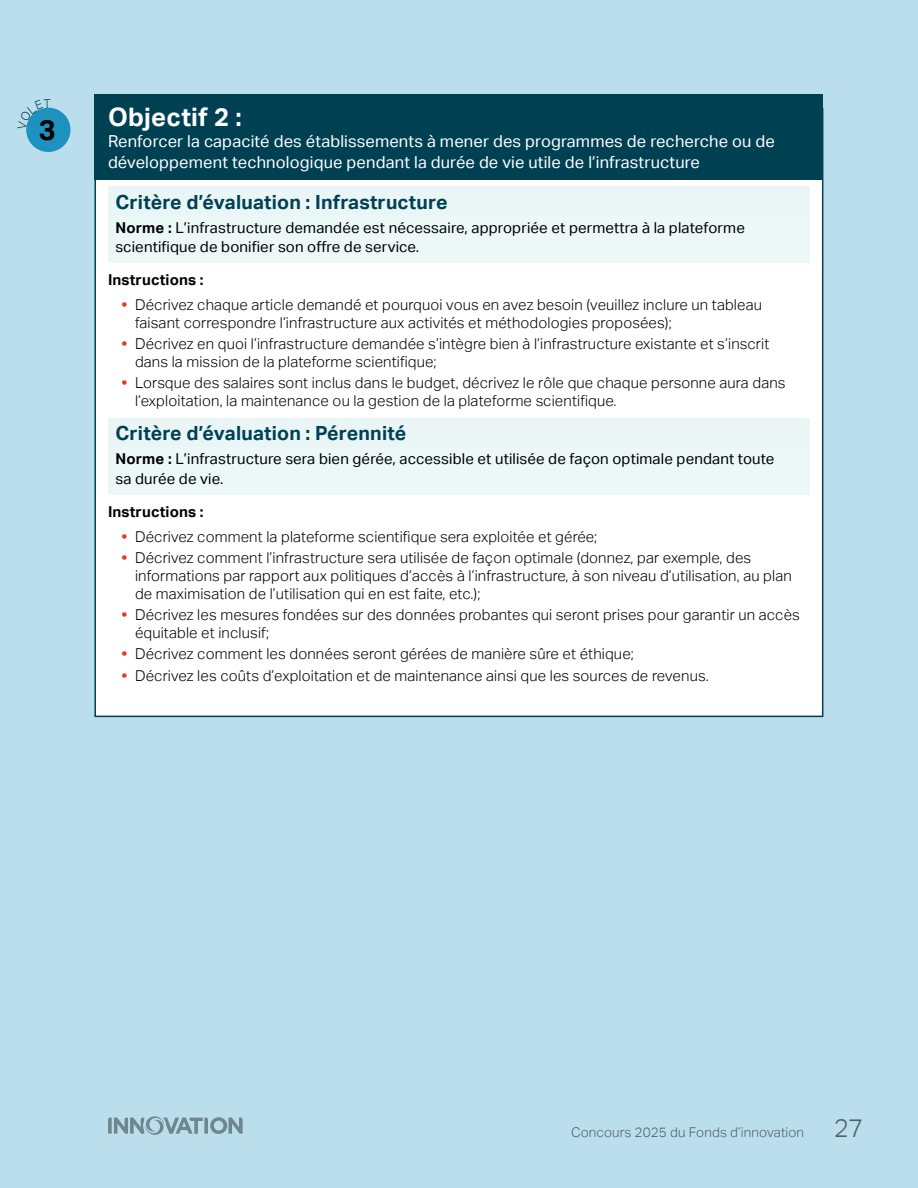
<style>
.page{position:relative;width:918px;height:1188px;background:#bbdeec}
.page>*{position:absolute;margin:0;border:0;box-sizing:border-box;transform-origin:0 0}
.Body{font:700 28.5px "Aktiv Grotesk";color:#000}
.Objective_Text{font:700 25.5px "Aktiv Grotesk";letter-spacing:.01em;color:#fff}
.Assessment_Criterion{font:700 19.5px "Aktiv Grotesk";letter-spacing:.01em;color:#004053}
.Objective_Text-2{font:16.5px/21px "Aktiv Grotesk";letter-spacing:.01em;color:#fff}
.t1{font:300 15px/18px "Aktiv Grotesk";letter-spacing:.01em;color:#000}
.Assessment_Criterion_text{font:15px/19.5px "Aktiv Grotesk";letter-spacing:.01em;color:#000}
.Body-2{font:700 15px "Aktiv Grotesk";letter-spacing:.01em;color:#000}
.t2{font:300 13.5px "Aktiv Grotesk";letter-spacing:.01em;color:#6d6e71}
.s1{font-weight:700}
.s2{font-weight:700;color:#e83728}
.s3{font-size:25.5px}
</style>
<div class="page">
<div style="left:94px;top:180px;width:730px;height:538px;background:#fff"></div>
<div style="left:26px;top:108px;width:45px;height:44px;background:#1d91c0;border-radius:50%"></div>
<div style="left:94px;top:94px;width:730px;height:86px;background:#004053"></div>
<div style="left:108px;top:186px;width:702px;height:37px;background:#eaf6f6"></div>
<div style="left:108px;top:215px;width:702px;height:48px;background:#ecf8f8"></div>
<div style="left:108px;top:418px;width:702px;height:37px;background:#eaf6f6"></div>
<div style="left:108px;top:447px;width:702px;height:48px;background:#ecf8f8"></div>
<svg style="left:108px;top:1116px;width:135px;height:19px"></svg>
<svg style="left:26px;top:107px;width:25px;height:23px"></svg>
<p class="Body" style="left:39px;top:114px;width:18px">3</p>
<p class="Objective_Text" style="left:108px;top:102px;width:135px">Objectif 2 :</p>
<p class="Objective_Text-2" style="left:108px;top:131px;width:668px">Renforcer la capacité des établissements à mener des programmes de recherche ou de développement technologique pendant la durée de vie utile de l’infrastructure</p>
<p class="Assessment_Criterion" style="left:116px;top:191px;width:334px">Critère d’évaluation : Infrastructure</p>
<p class="Assessment_Criterion_text" style="left:116px;top:218px;width:631px"><span class="s1">Norme :</span> L’infrastructure demandée est nécessaire, appropriée et permettra à la plateforme scientifique de bonifier son offre de service.</p>
<p class="Body-2" style="left:108px;top:271px;width:97px">Instructions :</p>
<p class="t1" style="left:135px;top:296px;width:628px;text-indent:-14px"><span class="s2">•</span> Décrivez chaque article demandé et pourquoi vous en avez besoin (veuillez inclure un tableau faisant correspondre l’infrastructure aux activités et méthodologies proposées);</p>
<p class="t1" style="left:135px;top:335px;width:636px;text-indent:-14px"><span class="s2">•</span> Décrivez en quoi l’infrastructure demandée s’intègre bien à l’infrastructure existante et s’inscrit dans la mission de la plateforme scientifique;</p>
<p class="t1" style="left:135px;top:374px;width:652px;text-indent:-14px"><span class="s2">•</span> Lorsque des salaires sont inclus dans le budget, décrivez le rôle que chaque personne aura dans l’exploitation, la maintenance ou la gestion de la plateforme scientifique.</p>
<p class="Assessment_Criterion" style="left:116px;top:422px;width:292px">Critère d’évaluation : Pérennité</p>
<p class="Assessment_Criterion_text" style="left:116px;top:449px;width:660px"><span class="s1">Norme :</span> L’infrastructure sera bien gérée, accessible et utilisée de façon optimale pendant toute sa durée de vie.</p>
<p class="Body-2" style="left:108px;top:503px;width:97px">Instructions :</p>
<p class="t1" style="left:122px;top:527px;width:477px"><span class="s2">•</span> Décrivez comment la plateforme scientifique sera exploitée et gérée;</p>
<p class="t1" style="left:135px;top:549px;width:658px;text-indent:-14px"><span class="s2">•</span> Décrivez comment l’infrastructure sera utilisée de façon optimale (donnez, par exemple, des informations par rapport aux politiques d’accès à l’infrastructure, à son niveau d’utilisation, au plan de maximisation de l’utilisation qui en est faite, etc.);</p>
<p class="t1" style="left:135px;top:606px;width:666px;text-indent:-14px"><span class="s2">•</span> Décrivez les mesures fondées sur des données probantes qui seront prises pour garantir un accès équitable et inclusif;</p>
<p class="t1" style="left:122px;top:645px;width:514px"><span class="s2">•</span> Décrivez comment les données seront gérées de manière sûre et éthique;</p>
<p class="t1" style="left:122px;top:666px;width:589px"><span class="s2">•</span> Décrivez les coûts d’exploitation et de maintenance ainsi que les sources de revenus.</p>
<p class="t2" style="left:571px;top:1125px;width:294px">Concours 2025 du Fonds d’innovation <span class="s3">27</span></p>
</div>
